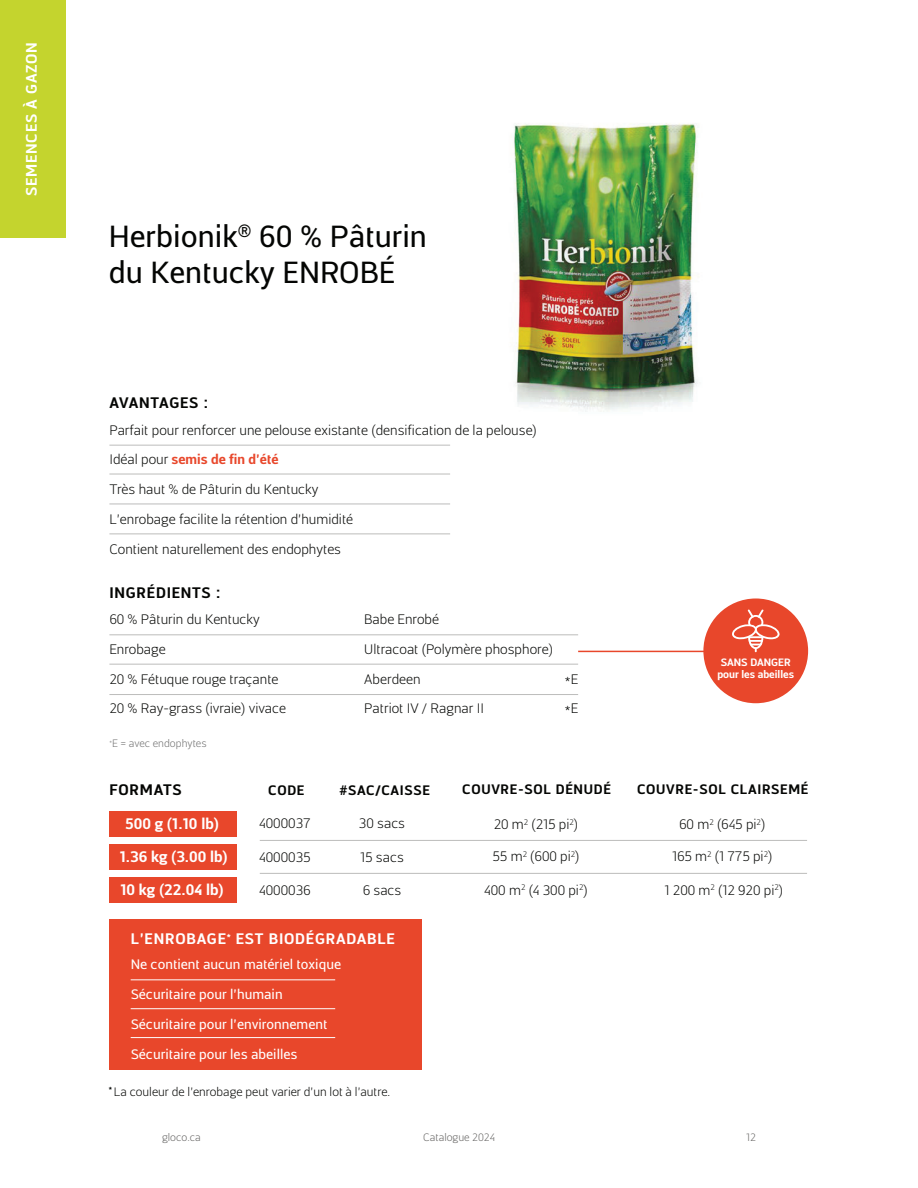
<style>
.page{position:relative;width:918px;height:1188px;background:#fff}
.page>*{position:absolute;margin:0;border:0;box-sizing:border-box;transform-origin:0 0}
.t1{font:30px/36px "Centuma";color:#040503}
.t2{font:700 15px "Centuma";letter-spacing:.05em;color:#fff}
.t3{font:700 15px/32.8px "Centuma";color:#fff;text-align:center}
.t4{font:700 15px "Centuma";letter-spacing:.05em;color:#040503}
.t5{font:300 13.5px/29.7px "Centuma";color:#040503}
.t6{font:13.5px/29.7px "Centuma";color:#fff}
.t7{font:700 13.5px "Centuma";letter-spacing:.05em;color:#040503}
.t8{font:300 12px "Centuma";color:#040503}
.t9{font:700 10.5px/12.6px "Centuma";color:#fff;text-align:center}
.t10{font:300 10.5px "Centuma";color:#646362}
.t11{font:300 10.5px "Centuma";color:#6f6f6f}
.s1{font-weight:700;color:#e8472b}
</style>
<div class="page">
<img style="left:514px;top:123px;width:185px;height:289px">
<div style="left:109px;top:811px;width:128px;height:26px;background:#e8472b"></div>
<div style="left:109px;top:844px;width:128px;height:26px;background:#e8472b"></div>
<div style="left:109px;top:877px;width:128px;height:26px;background:#e8472b"></div>
<hr style="left:109px;top:445px;width:341px;height:1px;background:#bcbcbb">
<hr style="left:109px;top:474px;width:341px;height:1px;background:#bcbcbb">
<hr style="left:109px;top:534px;width:341px;height:1px;background:#bcbcbb">
<hr style="left:109px;top:504px;width:341px;height:1px;background:#bcbcbb">
<hr style="left:109px;top:634px;width:469px;height:1px;background:#bcbcbb">
<hr style="left:109px;top:664px;width:469px;height:1px;background:#bcbcbb">
<hr style="left:109px;top:694px;width:469px;height:1px;background:#bcbcbb">
<div style="left:703px;top:598px;width:105px;height:105px;background:#e8472b;border-radius:50%"></div>
<hr style="left:578px;top:651px;width:130px;height:1px;background:#e8472b">
<svg style="left:732px;top:609px;width:48px;height:43px"></svg>
<div style="left:109px;top:919px;width:312px;height:150px;background:#e8472b"></div>
<hr style="left:131px;top:980px;width:204px;height:1px;background:#fff">
<hr style="left:131px;top:1008px;width:204px;height:1px;background:#fff">
<hr style="left:131px;top:1037px;width:204px;height:1px;background:#fff">
<hr style="left:260px;top:840px;width:547px;height:1px;background:#bcbcbb">
<hr style="left:260px;top:873px;width:547px;height:1px;background:#bcbcbb">
<div style="left:0;top:0;width:65px;height:238px;background:#c4d42e"></div>
<p class="t2" style="left:25px;top:196px;width:155px;rotate:-90deg">SEMENCES À GAZON</p>
<h1 class="t1" style="left:109px;top:219px;width:320px">Herbionik<sup>®</sup> 60 % Pâturin du Kentucky ENROBÉ</h1>
<p class="t4" style="left:109px;top:397px;width:100px">AVANTAGES :</p>
<p class="t5" style="left:109px;top:416px;width:429px">Parfait pour renforcer une pelouse existante (densification de la pelouse)<br>Idéal pour <span class="s1">semis de fin d’été</span></p>
<p class="t5" style="left:109px;top:475px;width:245px">Très haut % de Pâturin du Kentucky<br>L’enrobage facilite la rétention d’humidité</p>
<p class="t5" style="left:109px;top:535px;width:233px">Contient naturellement des endophytes</p>
<p class="t4" style="left:109px;top:586px;width:112px">INGRÉDIENTS :</p>
<p class="t5" style="left:109px;top:605px;width:152px">60 % Pâturin du Kentucky<br>Enrobage</p>
<p class="t5" style="left:109px;top:665px;width:178px">20 % Fétuque rouge traçante<br>20 % Ray-grass (ivraie) vivace</p>
<p class="t11" style="left:109px;top:739px;width:99px"><sup>*</sup>E = avec endophytes</p>
<p class="t5" style="left:364px;top:605px;width:76px">Babe Enrobé</p>
<p class="t5" style="left:364px;top:635px;width:190px">Ultracoat (Polymère phosphore)<br>Aberdeen<br>Patriot IV / Ragnar II</p>
<p class="t5" style="left:565px;top:665px;width:15px">*E *E</p>
<p class="t9" style="left:717px;top:656px;width:78px">SANS DANGER pour les abeilles</p>
<p class="t4" style="left:109px;top:784px;width:74px">FORMATS</p>
<p class="t3" style="left:120px;top:809px;width:110px">500 g (1.10 lb)<br>1.36 kg (3.00 lb)<br>10 kg (22.04 lb)</p>
<p class="t7" style="left:268px;top:784px;width:38px">CODE</p>
<p class="t7" style="left:339px;top:784px;width:92px">#SAC/CAISSE</p>
<p class="t7" style="left:462px;top:784px;width:150px">COUVRE-SOL DÉNUDÉ</p>
<p class="t7" style="left:637px;top:784px;width:173px">COUVRE-SOL CLAIRSEMÉ</p>
<p class="t5" style="left:494px;top:810px;width:86px">20 m<sup>2</sup> (215 pi<sup>2</sup>)</p>
<p class="t5" style="left:679px;top:810px;width:88px">60 m<sup>2</sup> (645 pi<sup>2</sup>)</p>
<p class="t5" style="left:259px;top:809px;width:53px">4000037</p>
<p class="t5" style="left:359px;top:809px;width:48px">30 sacs</p>
<p class="t5" style="left:259px;top:843px;width:53px">4000035</p>
<p class="t5" style="left:360px;top:843px;width:45px">15 sacs</p>
<p class="t5" style="left:259px;top:876px;width:53px">4000036</p>
<p class="t5" style="left:363px;top:876px;width:40px">6 sacs</p>
<p class="t5" style="left:484px;top:876px;width:105px">400 m<sup>2</sup> (4 300 pi<sup>2</sup>)</p>
<p class="t5" style="left:665px;top:876px;width:120px">1 200 m<sup>2</sup> (12 920 pi<sup>2</sup>)</p>
<p class="t5" style="left:492px;top:842px;width:89px">55 m<sup>2</sup> (600 pi<sup>2</sup>)</p>
<p class="t5" style="left:672px;top:842px;width:102px">165 m<sup>2</sup> (1 775 pi<sup>2</sup>)</p>
<p class="t2" style="left:131px;top:933px;width:266px">L’ENROBAGE<sup>*</sup> EST BIODÉGRADABLE</p>
<p class="t6" style="left:131px;top:950px;width:212px">Ne contient aucun matériel toxique</p>
<p class="t6" style="left:131px;top:980px;width:153px">Sécuritaire pour l’humain</p>
<p class="t6" style="left:131px;top:1009px;width:198px">Sécuritaire pour l’environnement<br>Sécuritaire pour les abeilles</p>
<p class="t8" style="left:109px;top:1086px;width:283px"><sup>*</sup> La couleur de l’enrobage peut varier d’un lot à l’autre.</p>
<p class="t10" style="left:162px;top:1133px;width:40px">gloco.ca</p>
<p class="t10" style="left:423px;top:1133px;width:73px">Catalogue 2024</p>
<p class="t10" style="left:746px;top:1133px;width:11px">12</p>
</div>
